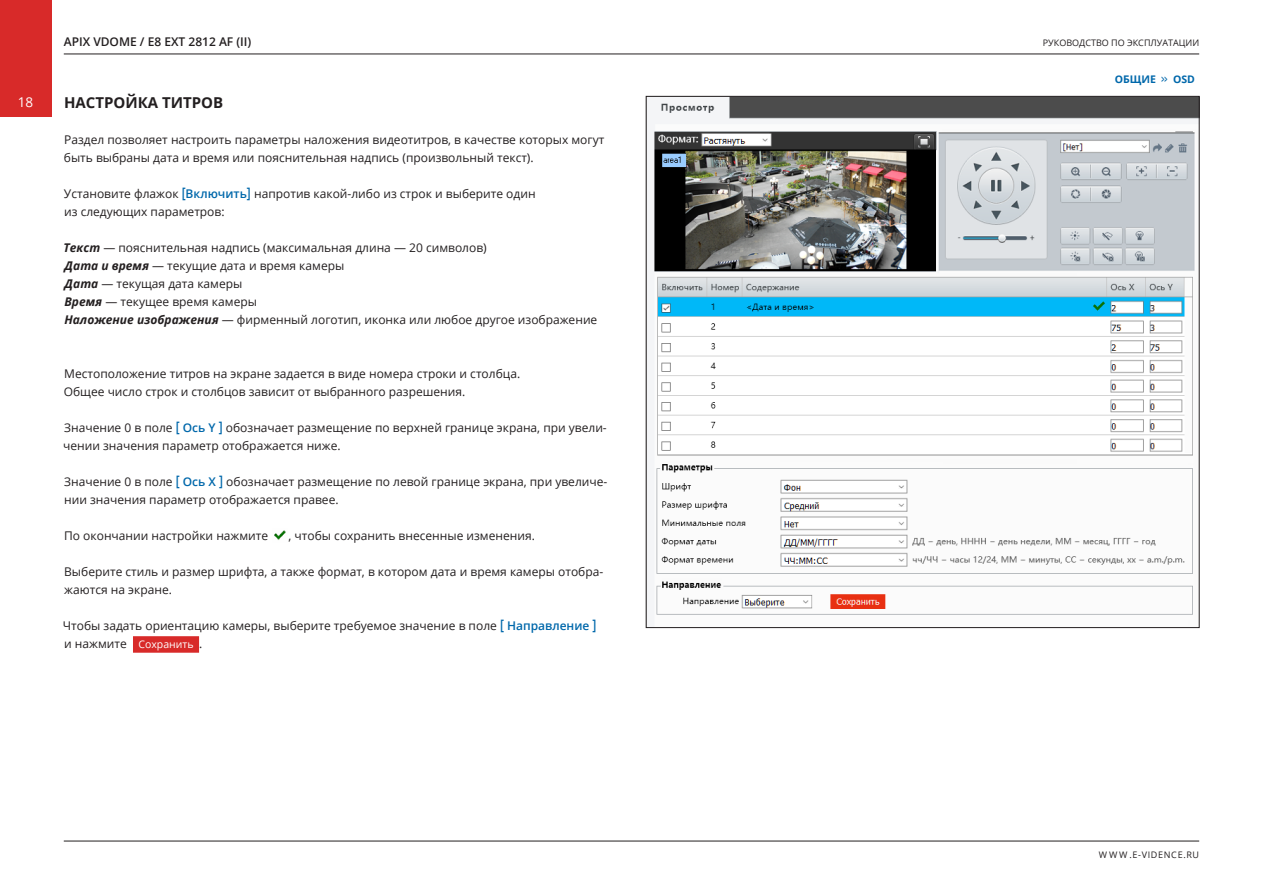
<style>
.page{position:relative;width:1263px;height:893px;background:#fff}
.page>*{position:absolute;margin:0;border:0;box-sizing:border-box;transform-origin:0 0}
.t1{font:700 15px "Open Sans";color:#231f20}
.t2{font:13.5px "Open Sans";color:#fff}
.t3{font:12px/18px "Open Sans";color:#231f20}
.t4{font:600 12px "Open Sans";color:#231f20}
.t5{font:700 10.5px "Open Sans";color:#0068ab}
.t6{font:9px "Open Sans";color:#231f20}
.t7{font:9px "Open Sans";letter-spacing:.075em;color:#231f20}
.s1{font-weight:600;font-size:14.4px;color:#0068ab}
.s2{font-weight:600;color:#0068ab}
.s3{font-weight:700;font-style:italic}
.s4{font-size:10.5px;color:#fff}
</style>
<div class="page">
<hr style="left:64px;top:841px;width:1135px;height:1px;background:#231f20">
<hr style="left:64px;top:54px;width:1135px;height:1px;background:#231f20">
<div style="left:0;top:0;width:51px;height:116px;background:#d82a29"></div>
<div style="left:133px;top:636px;width:66px;height:17px;background:#d82a29"></div>
<img style="left:274px;top:530px;width:12px;height:10px">
<img style="left:648px;top:98px;width:549px;height:528px">
<p class="t2" style="left:18px;top:92px;width:17px">18</p>
<p class="t4" style="left:64px;top:33px;width:189px">APIX VDOME / E8 EXT 2812 AF (II)</p>
<p class="t6" style="left:1043px;top:36px;width:158px">РУКОВОДСТВО ПО ЭКСПЛУАТАЦИИ</p>
<p class="t1" style="left:64px;top:92px;width:161px">НАСТРОЙКА ТИТРОВ</p>
<p class="t3" style="left:64px;top:130px;width:542px">Раздел позволяет настроить параметры наложения видеотитров, в качестве которых могут быть выбраны дата и время или пояснительная надпись (произвольный текст).</p>
<p class="t3" style="left:64px;top:184px;width:473px">Установите флажок <span class="s1">[</span><span class="s2">Включить</span><span class="s1">]</span> напротив какой-либо из строк и выберите один</p>
<p class="t3" style="left:64px;top:202px;width:162px">из следующих параметров:</p>
<p class="t3" style="left:64px;top:238px;width:425px"><span class="s3">Текст</span> — пояснительная надпись (максимальная длина — 20 символов)</p>
<p class="t3" style="left:65px;top:256px;width:281px"><span class="s3">Дата и время</span> — текущие дата и время камеры</p>
<p class="t3" style="left:65px;top:274px;width:179px"><span class="s3">Дата</span> — текущая дата камеры</p>
<p class="t3" style="left:64px;top:292px;width:194px"><span class="s3">Время</span> — текущее время камеры</p>
<p class="t3" style="left:64px;top:310px;width:534px"><span class="s3">Наложение изображения</span> — фирменный логотип, иконка или любое другое изображение</p>
<p class="t3" style="left:64px;top:364px;width:457px">Местоположение титров на экране задается в виде номера строки и столбца.</p>
<p class="t3" style="left:64px;top:382px;width:403px">Общее число строк и столбцов зависит от выбранного разрешения.</p>
<p class="t3" style="left:63px;top:418px;width:545px">Значение 0 в поле <span class="s1">[</span> <span class="s2">Ось Y</span> <span class="s1">]</span> обозначает размещение по верхней границе экрана, при увели&shy;чении значения параметр отображается ниже.</p>
<p class="t3" style="left:64px;top:472px;width:545px">Значение 0 в поле <span class="s1">[</span> <span class="s2">Ось X</span> <span class="s1">]</span> обозначает размещение по левой границе экрана, при увеличе&shy;нии значения параметр отображается правее.</p>
<p class="t3" style="left:64px;top:526px;width:206px">По окончании настройки нажмите</p>
<p class="t3" style="left:289px;top:526px;width:248px">, чтобы сохранить внесенные изменения.</p>
<p class="t3" style="left:64px;top:562px;width:541px">Выберите стиль и размер шрифта, а также формат, в котором дата и время камеры отобра&shy;жаются на экране.</p>
<p class="t3" style="left:63px;top:616px;width:535px">Чтобы задать ориентацию камеры, выберите требуемое значение в поле <span class="s1">[</span> <span class="s2">Направление</span> <span class="s1">]</span></p>
<p class="t3" style="left:64px;top:634px;width:140px">и нажмите <span class="s4">Сохранить</span> .</p>
<p class="t5" style="left:1115px;top:72px;width:82px">ОБЩИЕ &gt;&gt; OSD</p>
<p class="t7" style="left:1099px;top:848px;width:102px">WWW.E-VIDENCE.RU</p>
</div>
